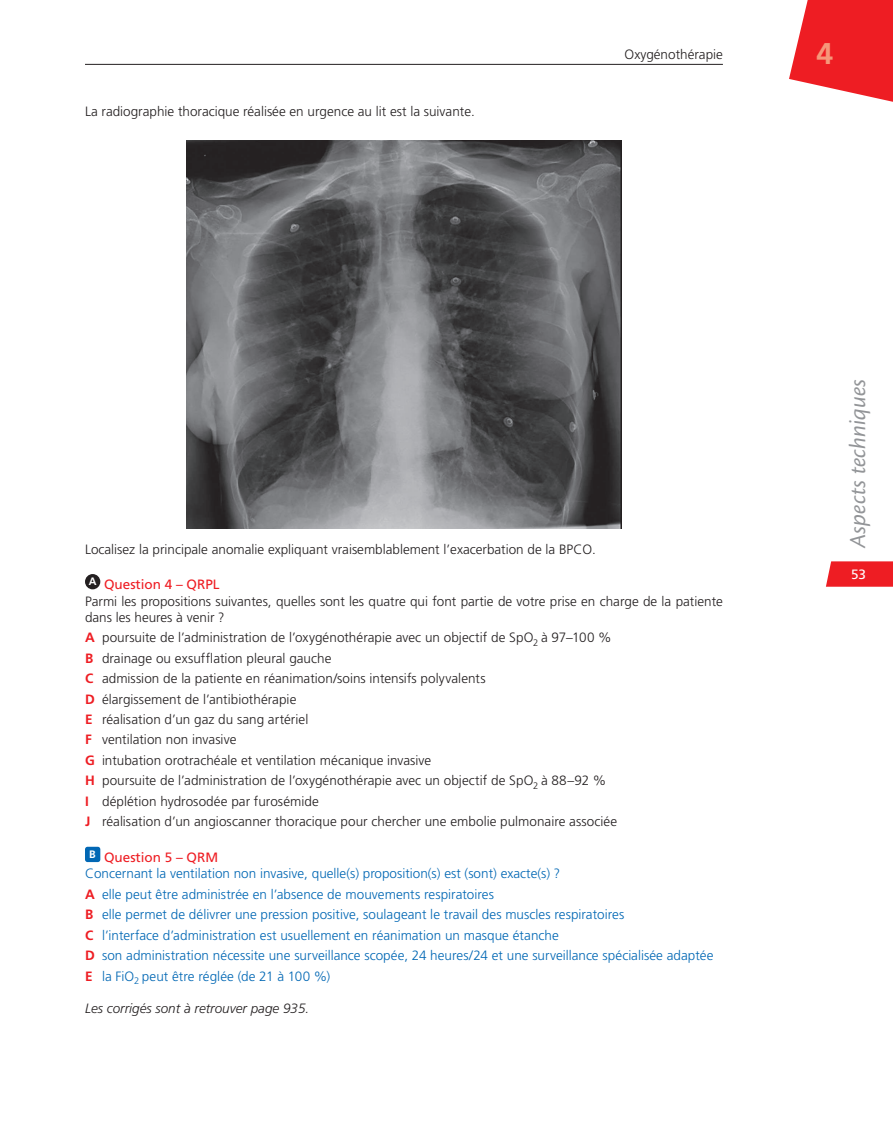
<style>
.page{position:relative;width:893px;height:1148px;background:#fff}
.page>*{position:absolute;margin:0;border:0;box-sizing:border-box;transform-origin:0 0}
.t1{font:700 30px "Frutiger LT Std";color:#f6977a}
.t2{font:italic 24px "Cronos Pro";letter-spacing:-.005em;color:#939598}
.t3{font:300 13.5px/20.4px "Frutiger LT Std";color:#231f20}
.t4{font:300 13.5px/20.4px "Frutiger LT Std";color:#0167b4}
.t5{font:italic 300 13.5px "Frutiger LT Std";color:#231f20}
.t6{font:13.5px "Frutiger LT Std";color:#fff}
.s1{font-weight:400;color:#ee1d23}
.s2{font-weight:700;color:#ee1d23}
</style>
<div class="page">
<svg style="left:826px;top:561px;width:67px;height:26px;background:#ef2a30"></svg>
<hr style="left:85px;top:64px;width:638px;height:1px;background:#231f20">
<img style="left:187px;top:140px;width:434px;height:389px">
<div style="left:85px;top:574px;width:15px;height:15px;background:#231f20;border-radius:50%"></div>
<div style="left:85px;top:847px;width:15px;height:15px;background:#0167b4;border-radius:3px"></div>
<svg style="left:789px;top:0;width:104px;height:102px"></svg>
<p class="t3" style="left:85px;top:102px;width:391px">La radiographie thoracique réalisée en urgence au lit est la suivante.</p>
<p class="t3" style="left:625px;top:45px;width:100px">Oxygénothérapie</p>
<h1 class="t1" style="left:816px;top:36px;width:18px">4</h1>
<p class="t3" style="left:85px;top:539px;width:512px">Localisez la principale anomalie expliquant vraisemblablement l’exacerbation de la BPCO.</p>
<p class="t3" style="left:85px;top:577px;width:639px;line-height:16.2px"><sup>A</sup> <span class="s1">Question 4 – QRPL<br></span>Parmi les propositions suivantes, quelles sont les quatre qui font partie de votre prise en charge de la patiente dans les heures à venir ?</p>
<p class="t3" style="left:85px;top:628px;width:534px"><span class="s2">A</span> poursuite de l’administration de l’oxygénothérapie avec un objectif de SpO<sub>2</sub> à 97–100 % <span class="s2">B</span> drainage ou exsufflation pleural gauche<br><span class="s2">C</span> admission de la patiente en réanimation/soins intensifs polyvalents<br><span class="s2">D</span> élargissement de l’antibiothérapie<br><span class="s2">E</span> réalisation d’un gaz du sang artériel<br><span class="s2">F</span> ventilation non invasive<br><span class="s2">G</span> intubation orotrachéale et ventilation mécanique invasive<br><span class="s2">H</span> poursuite de l’administration de l’oxygénothérapie avec un objectif de SpO<sub>2</sub> à 88–92 %<br><span class="s2">I</span> déplétion hydrosodée par furosémide<br><span class="s2">J</span> réalisation d’un angioscanner thoracique pour chercher une embolie pulmonaire associée</p>
<p class="t4" style="left:85px;top:849px;width:477px;line-height:16.2px;text-indent:4px"><sup>B</sup> <span class="s1">Question 5 – QRM<br></span>Concernant la ventilation non invasive, quelle(s) proposition(s) est (sont) exacte(s) ?</p>
<p class="t4" style="left:85px;top:884px;width:630px"><span class="s2">A</span> elle peut être administrée en l’absence de mouvements respiratoires<br><span class="s2">B</span> elle permet de délivrer une pression positive, soulageant le travail des muscles respiratoires<br><span class="s2">C</span> l’interface d’administration est usuellement en réanimation un masque étanche<br><span class="s2">D</span> son administration nécessite une surveillance scopée, 24 heures/24 et une surveillance spécialisée adaptée <span class="s2">E</span> la FiO<sub>2</sub> peut être réglée (de 21 à 100 %)</p>
<p class="t5" style="left:85px;top:1001px;width:226px">Les corrigés sont à retrouver page 935.</p>
<h2 class="t2" style="left:844px;top:548px;width:171px;rotate:-90deg">Aspects techniques</h2>
<p class="t6" style="left:851px;top:566px;width:17px">53</p>
</div>
